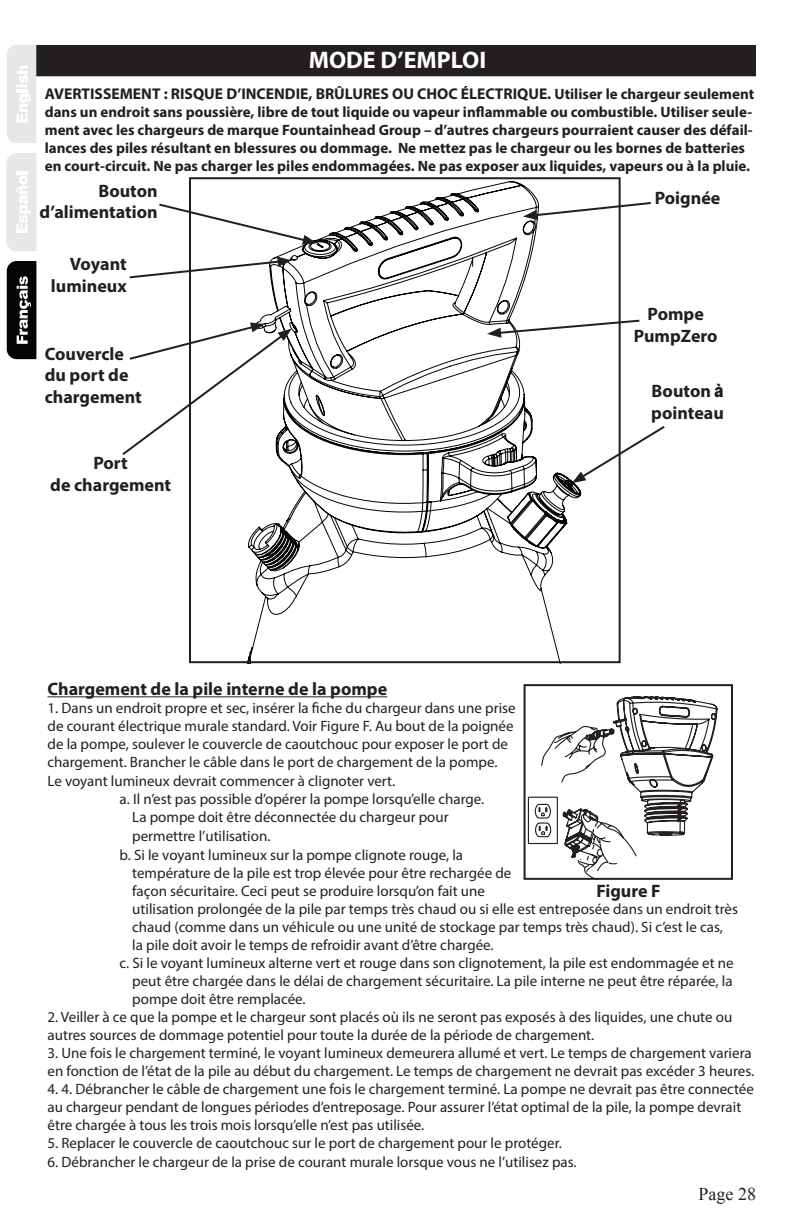
<style>
.page{position:relative;width:792px;height:1224px;background:#fff}
.page>*{position:absolute;margin:0;border:0;box-sizing:border-box;transform-origin:0 0}
.t1{font:700 24px "Myriad Pro";color:#fff}
.t2{font:700 18px/21.6px "Myriad Pro";color:#231f20;text-align:right}
.t3{font:18px "Times New Roman";color:#231f20}
.t4{font:700 15.6px "Myriad Pro";color:#231f20}
.t5{font:15px/18px "Myriad Pro";color:#231f20}
.t6{font:700 15px/18px "Myriad Pro";color:#231f20}
.s1{font-size:15px}
.s2{font-family:"Helvetica Neue LT Std";font-weight:900;font-stretch:condensed}
</style>
<div class="page">
<div style="left:37px;top:46px;width:718px;height:30px;background:#231f20"></div>
<div style="left:36px;top:45px;width:720px;height:31px;border:1px solid #231f20"></div>
<hr style="left:48px;top:696px;width:339px;height:1px;background:#231f20">
<svg style="left:527px;top:696px;width:191px;height:181px"></svg>
<div style="left:524px;top:684px;width:209px;height:196px;border:2px solid #231f20"></div>
<svg style="left:248px;top:181px;width:334px;height:479px"></svg>
<div style="left:189px;top:177px;width:432px;height:486px;border:2px solid #231f20"></div>
<svg style="left:572px;top:424px;width:93px;height:59px"></svg>
<svg style="left:523px;top:201px;width:128px;height:19px"></svg>
<svg style="left:159px;top:202px;width:158px;height:43px"></svg>
<svg style="left:122px;top:323px;width:170px;height:134px"></svg>
<svg style="left:129px;top:257px;width:163px;height:23px"></svg>
<svg style="left:487px;top:319px;width:153px;height:19px"></svg>
<svg style="left:7px;top:45px;width:29px;height:98px"></svg>
<svg style="left:7px;top:261px;width:29px;height:98px;background:#282928"></svg>
<svg style="left:6px;top:153px;width:30px;height:98px"></svg>
<h1 class="t1" style="left:309px;top:45px;width:179px">MODE D’EMPLOI</h1>
<p class="t4" style="left:45px;top:84px;width:711px">AVERTISSEMENT : RISQUE D’INCENDIE, BRÛLURES OU CHOC ÉLECTRIQUE. <span class="s1">Utiliser le chargeur seulement</span></p>
<p class="t6" style="left:45px;top:103px;width:709px">dans un endroit sans poussière, libre de tout liquide ou vapeur inflammable ou combustible. Utiliser seule&shy;ment avec les chargeurs de marque Fountainhead Group – d’autres chargeurs pourraient causer des défail&shy;lances des piles résultant en blessures ou dommage. Ne mettez pas le chargeur ou les bornes de batteries en court-circuit. Ne pas charger les piles endommagées. Ne pas exposer aux liquides, vapeurs ou à la pluie.</p>
<p class="t2" style="left:40px;top:179px;width:120px">Bouton d’alimentation</p>
<p class="t2" style="left:51px;top:253px;width:77px">Voyant lumineux</p>
<p class="t2" style="left:45px;top:342px;width:98px;text-align:left">Couvercle du port de chargement</p>
<p class="t2" style="left:50px;top:451px;width:122px;text-align:center">Port<br>de chargement</p>
<p class="t2" style="left:655px;top:187px;width:67px">Poignée</p>
<p class="t2" style="left:634px;top:303px;width:85px;text-align:center">Pompe<br>PumpZero</p>
<p class="t2" style="left:651px;top:380px;width:74px;text-align:left">Bouton <span class="s2">à </span>pointeau</p>
<p class="t2" style="left:48px;top:678px;width:341px">Chargement de la pile interne de la pompe</p>
<p class="t5" style="left:48px;top:699px;width:470px">1. Dans un endroit propre et sec, insérer la fiche du chargeur dans une prise</p>
<p class="t5" style="left:48px;top:717px;width:468px">de courant électrique murale standard. Voir Figure F. Au bout de la poignée</p>
<p class="t5" style="left:48px;top:735px;width:462px">de la pompe, soulever le couvercle de caoutchouc pour exposer le port de</p>
<p class="t5" style="left:48px;top:753px;width:452px">chargement. Brancher le câble dans le port de chargement de la pompe.</p>
<p class="t5" style="left:48px;top:772px;width:349px">Le voyant lumineux devrait commencer à clignoter vert.</p>
<p class="t5" style="left:120px;top:790px;width:366px">a. Il n’est pas possible d’opérer la pompe lorsqu’elle charge.</p>
<p class="t5" style="left:132px;top:808px;width:318px">La pompe doit être déconnectée du chargeur pour</p>
<p class="t5" style="left:132px;top:827px;width:140px">permettre l’utilisation.</p>
<p class="t5" style="left:120px;top:846px;width:345px">b. Si le voyant lumineux sur la pompe clignote rouge, la</p>
<p class="t5" style="left:132px;top:864px;width:381px">température de la pile est trop élevée pour être rechargée de</p>
<p class="t5" style="left:132px;top:882px;width:354px">façon sécuritaire. Ceci peut se produire lorsqu’on fait une</p>
<p class="t5" style="left:132px;top:900px;width:607px">utilisation prolongée de la pile par temps très chaud ou si elle est entreposée dans un endroit très</p>
<p class="t5" style="left:132px;top:918px;width:592px">chaud (comme dans un véhicule ou une unité de stockage par temps très chaud). Si c’est le cas,</p>
<p class="t5" style="left:132px;top:936px;width:363px">la pile doit avoir le temps de refroidir avant d’être chargée.</p>
<p class="t5" style="left:120px;top:954px;width:616px">c. Si le voyant lumineux alterne vert et rouge dans son clignotement, la pile est endommagée et ne</p>
<p class="t5" style="left:132px;top:972px;width:602px">peut être chargée dans le délai de chargement sécuritaire. La pile interne ne peut être réparée, la</p>
<p class="t5" style="left:132px;top:990px;width:175px">pompe doit être remplacée.</p>
<p class="t5" style="left:48px;top:1008px;width:686px">2. Veiller à ce que la pompe et le chargeur sont placés où ils ne seront pas exposés à des liquides, une chute ou autres sources de dommage potentiel pour toute la durée de la période de chargement.</p>
<p class="t5" style="left:48px;top:1044px;width:708px">3. Une fois le chargement terminé, le voyant lumineux demeurera allumé et vert. Le temps de chargement variera en fonction de l’état de la pile au début du chargement. Le temps de chargement ne devrait pas excéder 3 heures.</p>
<p class="t5" style="left:48px;top:1080px;width:708px">4. 4. Débrancher le câble de chargement une fois le chargement terminé. La pompe ne devrait pas être connectée au chargeur pendant de longues périodes d’entreposage. Pour assurer l’état optimal de la pile, la pompe devrait être chargée à tous les trois mois lorsqu’elle n’est pas utilisée.</p>
<p class="t5" style="left:48px;top:1134px;width:516px">5. Replacer le couvercle de caoutchouc sur le port de chargement pour le protéger.</p>
<p class="t5" style="left:48px;top:1152px;width:531px">6. Débrancher le chargeur de la prise de courant murale lorsque vous ne l’utilisez pas.</p>
<p class="t2" style="left:596px;top:880px;width:66px">Figure F</p>
<p class="t3" style="left:699px;top:1182px;width:59px">Page 28</p>
</div>
